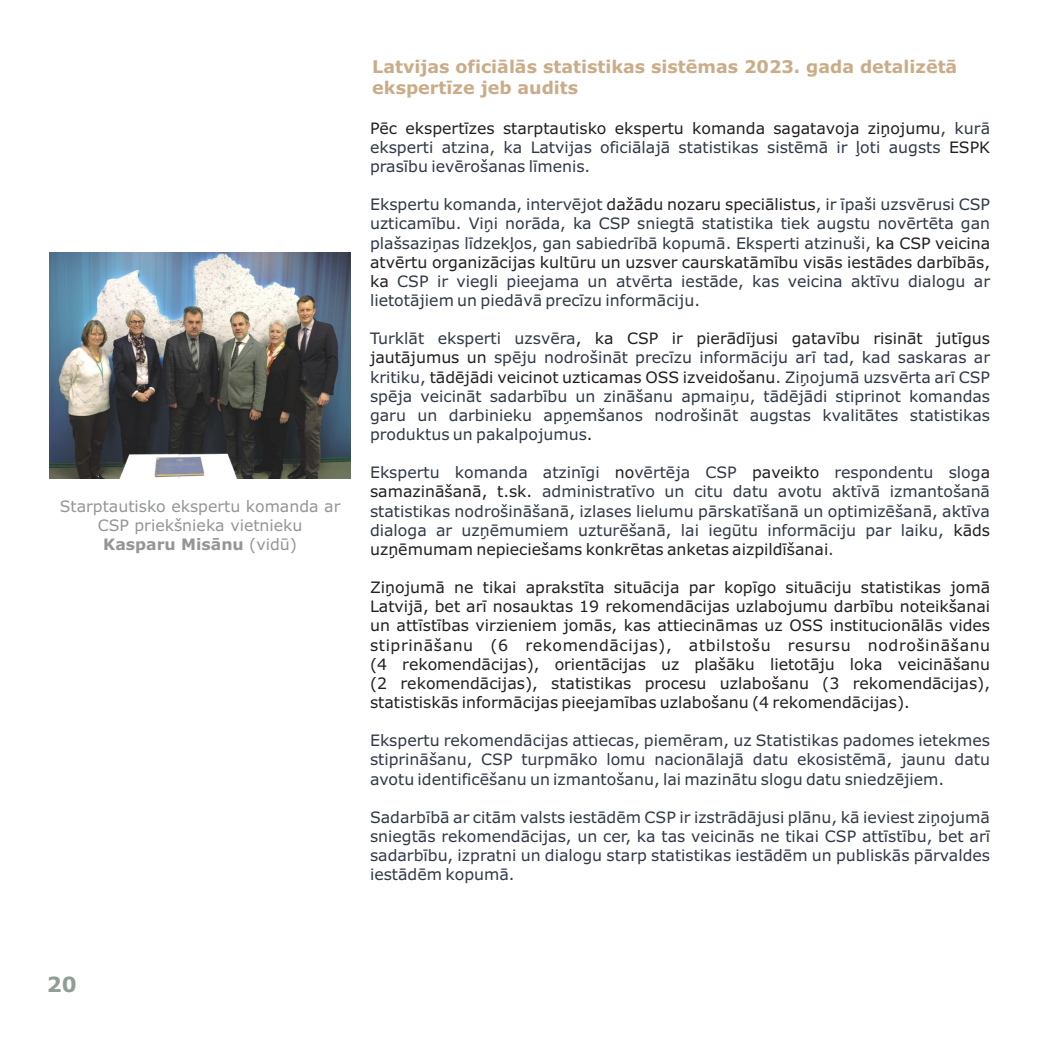
<style>
.page{position:relative;width:1042px;height:1042px;background:#fff}
.page>*{position:absolute;margin:0;border:0;box-sizing:border-box;transform-origin:0 0}
.t1{font:700 21px "Verdana";color:#919e95}
.t2{font:700 17.5px/21.3px "Verdana";color:#caac88}
.t3{font:15.75px/19.1px "Verdana";color:#313947}
.t4{font:15.75px/19.1px "Verdana";color:#231f20;text-align:justify}
.t5{font:15.75px/19.1px "Verdana";color:#939598;text-align:center}
.s1{font-weight:700}
.s2{color:#313947}
.s3{color:#231f20}
</style>
<div class="page">
<img style="left:50px;top:252px;width:301px;height:226px">
<p class="t5" style="left:60px;top:498px;width:282px">Starptautisko ekspertu komanda ar<br>CSP priekðnieka vietnieku<br><span class="s1">Kasparu Misânu</span> (vidû)</p>
<p class="t2" style="left:372px;top:57px;width:586px">Latvijas oficiâlâs statistikas sistçmas 2023. gada detalizçtâ ekspertîze jeb audits</p>
<p class="t4" style="left:370px;top:120px;width:621px;text-align:right">Pçc ekspertîzes starptautisko ekspertu komanda sagatavoja ziòojumu<span class="s2">, kurâ<br></span>ESPK</p>
<p class="t3" style="left:370px;top:139px;width:572px">eksperti atzina, ka Latvijas oficiâlajâ statistikas sistçmâ ir ïoti augsts prasîbu ievçroðanas lîmenis.</p>
<p class="t3" style="left:370px;top:196px;width:621px">Ekspertu komanda, intervçjot <span class="s3">daþâdu nozaru speciâlistus</span>, ir îpaði uzsvçrusi CSP</p>
<p class="t4" style="left:370px;top:235px;width:622px"><span class="s2">plaðsaziòas lîdzekïos, gan sabiedrîbâ kopumâ. Eksperti atzinuði,</span> ka CSP veicina atvçrtu organizâcijas kultûru un uzsver caurskatâmîbu visâs iestâdes darbîbâs, ka</p>
<p class="t3" style="left:370px;top:215px;width:621px">uzticamîbu. Viòi norâda, ka CSP sniegtâ statistika tiek augstu novçrtçta gan</p>
<p class="t3" style="left:370px;top:273px;width:621px;text-indent:27px">CSP ir viegli pieejama un atvçrta iestâde, kas veicina aktîvu dialogu ar lietotâjiem un piedâvâ precîzu informâciju.</p>
<p class="t4" style="left:370px;top:330px;width:621px;text-align:left"><span class="s2">Turklât eksperti uzsvçra</span>, ka CSP ir pierâdîjusi gatavîbu risinât jutîgus jautâjumus un<br><span class="s2">kritiku,</span> tâdçjâdi veicinot uzticamas OSS izveidoðanu<span class="s2">. Ziòojumâ uzsvçrta arî CSP</span></p>
<p class="t3" style="left:494px;top:349px;width:497px">spçju nodroðinât precîzu informâciju arî tad, kad saskaras ar</p>
<p class="t3" style="left:370px;top:388px;width:621px">spçja veicinât sadarbîbu un zinâðanu apmaiòu, tâdçjâdi stiprinot komandas garu un darbinieku apòemðanos nodroðinât augstas kvalitâtes statistikas</p>
<p class="t3" style="left:370px;top:426px;width:224px">produktus un pakalpojumus<span class="s3">.</span></p>
<p class="t3" style="left:370px;top:464px;width:231px">Ekspertu komanda atzinîgi</p>
<p class="t3" style="left:542px;top:483px;width:449px">administratîvo un citu datu avotu aktîvâ izmantoðanâ</p>
<p class="t3" style="left:370px;top:502px;width:621px">statistikas nodroðinâðanâ, izlases lielumu pârskatîðanâ un optimizçðanâ, aktîva</p>
<p class="t3" style="left:370px;top:522px;width:575px">dialoga ar uzòçmumiem uzturçðanâ, lai iegûtu informâciju par laiku,</p>
<p class="t3" style="left:615px;top:464px;width:123px"><span class="s3">no</span>vçrtçja CSP</p>
<p class="t4" style="left:752px;top:464px;width:69px">paveikto</p>
<p class="t3" style="left:834px;top:464px;width:157px">respondentu slog<span class="s3">a</span></p>
<p class="t4" style="left:370px;top:483px;width:164px">samazinâðanâ, t.sk.</p>
<p class="t4" style="left:953px;top:522px;width:38px">kâds</p>
<p class="t4" style="left:370px;top:541px;width:465px">uzòçmumam nepiecieðams konkrçtas anketas aizpildîðanai<span class="s2">.</span></p>
<p class="t4" style="left:370px;top:579px;width:622px">Ziòojumâ ne tikai aprakstîta situâcija par kopîgo situâciju statistikas jomâ Latvijâ, bet arî nosauktas 19 rekomendâcijas uzlabojumu darbîbu noteikðanai un attîstîbas virzieniem jomâs, kas attiecinâmas uz OSS institucionâlâs vides stiprinâðanu (6 rekomendâcijas), atbilstoðu resursu nodroðinâðanu (4 rekomendâcijas), orientâcijas uz plaðâku lietotâju loka veicinâðanu (2 rekomendâcijas), statistikas procesu uzlaboðanu (3 rekomendâcijas), statistiskâs informâcijas pieejamîbas uzlaboðanu (4 rekomendâcijas).</p>
<p class="t3" style="left:370px;top:732px;width:621px;text-align:justify">Ekspertu rekomendâcijas attiecas, piemçram, uz Statistikas padomes ietekmes stiprinâðanu, CSP turpmâko lomu nacionâlajâ datu ekosistçmâ, jaunu datu avotu identificçðanu un izmantoðanu, lai mazinâtu slogu datu sniedzçjiem.</p>
<p class="t3" style="left:370px;top:809px;width:621px;text-align:justify">Sadarbîbâ ar citâm valsts iestâdçm CSP ir izstrâdâjusi plânu, kâ ieviest ziòojumâ sniegtâs rekomendâcijas, un cer, ka tas veicinâs ne tikai CSP attîstîbu, bet arî sadarbîbu, izpratni un dialogu starp statistikas iestâdçm un publiskâs pârvaldes iestâdçm kopumâ.</p>
<h1 class="t1" style="left:47px;top:976px;width:31px">20</h1>
</div>
